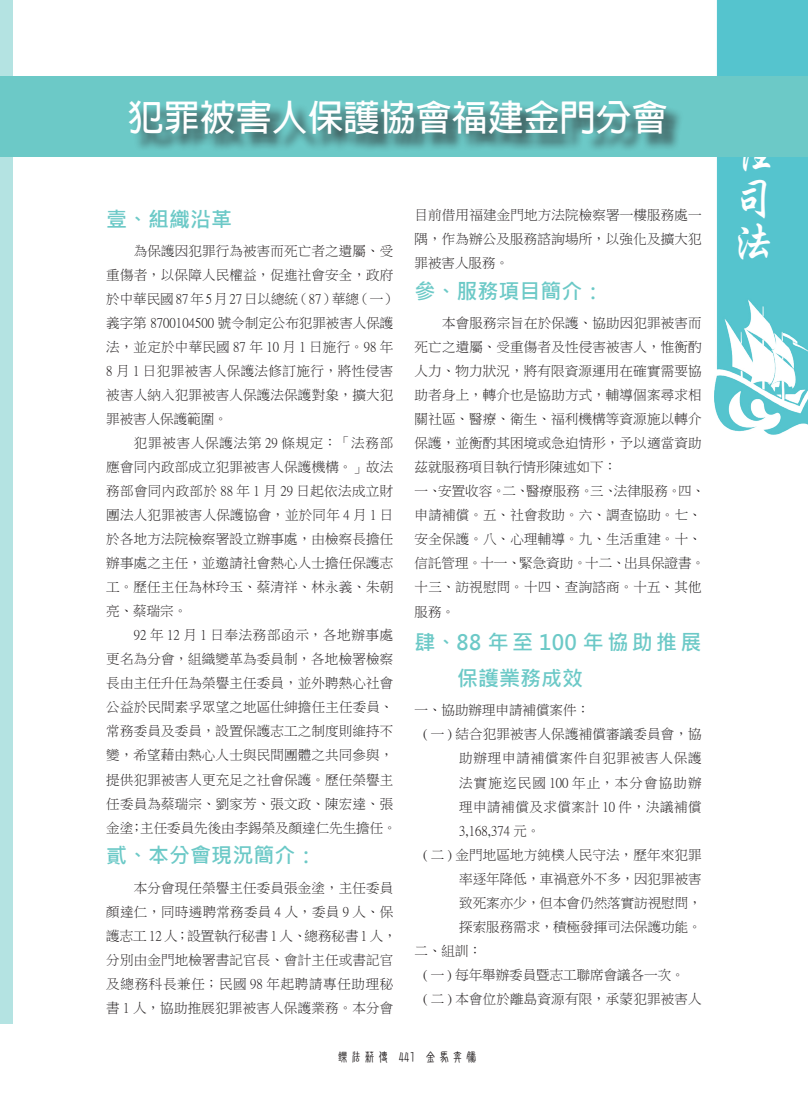
<style>
.page{position:relative;width:808px;height:1106px;background:#fff}
.page>*{position:absolute;margin:0;border:0;box-sizing:border-box;transform-origin:0 0}
.t1{font:45px/45px "Singkai EG Bold Big 5";color:#fff;text-align:justify}
.一般段落內文{font:700 36px "Adobe Fan Heiti Std";color:#fff}
.柔性司法壹{font:700 21px/36px "Microsoft Jheng Hei";color:#6cc9c7}
.一般段落內文-2{font:13.5px/24px "P Ming Li U";letter-spacing:.015em;color:#231f20}
.柔性司法段落樣式_1{font:13.5px/24px "P Ming Li U";color:#231f20;text-align:justify}
.柔性司法段落樣式一{font:13.5px "P Ming Li U";color:#231f20}
.t2{font:13.5px "DF New Chuan Md HKP BF";color:#231f20}
</style>
<div class="page">
<img style="left:714px;top:0;width:94px;height:435px">
<div style="left:0;top:0;width:13px;height:1023px;background:#b4e3e2"></div>
<div style="left:0;top:77px;width:808px;height:80px;background:#6cc9c7"></div>
<div style="left:132px;top:103px;width:552px;height:49px;background:#231f20;opacity:.75"></div>
<p class="一般段落內文" style="left:128px;top:96px;width:541px">犯罪被害人保護協會福建金門分會</p>
<p class="柔性司法壹" style="left:106px;top:201px;width:127px">壹、組織沿革</p>
<p class="一般段落內文-2" style="left:106px;top:239px;width:292px;text-indent:28px">為保護因犯罪行為被害而死亡者之遺屬、受重傷者，以保障人民權益，促進社會安全，政府於中華民國 87 年 5 月 27 日以總統（87）華總（一）義字第 8700104500 號令制定公布犯罪被害人保護法，並定於中華民國 87 年 10 月 1 日施行。98 年<br>8 月 1 日犯罪被害人保護法修訂施行，將性侵害被害人納入犯罪被害人保護法保護對象，擴大犯罪被害人保護範圍。</p>
<p class="一般段落內文-2" style="left:106px;top:431px;width:289px;text-align:justify;text-indent:28px">犯罪被害人保護法第 29 條規定：「法務部應會同內政部成立犯罪被害人保護機構。」故法務部會同內政部於 88 年 1 月 29 日起依法成立財團法人犯罪被害人保護協會，並於同年 4 月 1 日於各地方法院檢察署設立辦事處，由檢察長擔任辦事處之主任，並邀請社會熱心人士擔任保護志工。歷任主任為林玲玉、蔡清祥、林永義、朱朝亮、蔡瑞宗。</p>
<p class="一般段落內文-2" style="left:106px;top:623px;width:292px;text-indent:28px">92 年 12 月 1 日奉法務部函示，各地辦事處更名為分會，組織變革為委員制，各地檢署檢察長由主任升任為榮譽主任委員，並外聘熱心社會公益於民間素孚眾望之地區仕紳擔任主任委員、常務委員及委員，設置保護志工之制度則維持不變，希望藉由熱心人士與民間團體之共同參與，提供犯罪被害人更充足之社會保護。歷任榮譽主任委員為蔡瑞宗、劉家芳、張文政、陳宏達、張金塗；主任委員先後由李錫榮及顏達仁先生擔任。</p>
<p class="柔性司法壹" style="left:106px;top:837px;width:211px">貳、本分會現況簡介：</p>
<p class="一般段落內文-2" style="left:106px;top:875px;width:292px;text-indent:28px">本分會現任榮譽主任委員張金塗，主任委員顏達仁，同時遴聘常務委員 4 人，委員 9 人、保護志工 12 人；設置執行秘書 1 人、總務秘書 1 人，分別由金門地檢署書記官長、會計主任或書記官及總務科長兼任；民國 98 年起聘請專任助理秘書 1 人，協助推展犯罪被害人保護業務。本分會</p>
<p class="一般段落內文-2" style="left:415px;top:203px;width:289px;text-align:justify">目前借用福建金門地方法院檢察署一樓服務處一隅，作為辦公及服務諮詢場所，以強化及擴大犯罪被害人服務。</p>
<p class="柔性司法壹" style="left:415px;top:273px;width:190px">參、服務項目簡介：</p>
<p class="一般段落內文-2" style="left:415px;top:311px;width:288px;text-align:justify;text-indent:28px">本會服務宗旨在於保護、協助因犯罪被害而死亡之遺屬、受重傷者及性侵害被害人，惟衡酌人力、物力狀況，將有限資源運用在確實需要協助者身上，轉介也是協助方式，輔導個案尋求相關社區、醫療、衛生、福利機構等資源施以轉介保護，並衡酌其困境或急迫情形，予以適當資助茲就服務項目執行情形陳述如下：</p>
<p class="一般段落內文-2" style="left:415px;top:479px;width:292px">一、安置收容。二、醫療服務。三、法律服務。四、申請補償。五、社會救助。六、調查協助。七、安全保護。八、心理輔導。九、生活重建。十、信託管理。十一、緊急資助。十二、出具保證書。十三、訪視慰問。十四、查詢諮商。十五、其他服務。</p>
<p class="柔性司法壹" style="left:457px;top:624px;width:246px;text-indent:-43px">肆、88 年至 100 年協助推展保護業務成效</p>
<p class="柔性司法段落樣式一" style="left:415px;top:703px;width:177px">一、協助辦理申請補償案件：</p>
<p class="柔性司法段落樣式_1" style="left:459px;top:722px;width:244px;text-indent:-36px">( 一 ) 結合犯罪被害人保護補償審議委員會，協助辦理申請補償案件自犯罪被害人保護法實施迄民國 100 年止，本分會協助辦理申請補償及求償案計 10 件，決議補償3,168,374 元。</p>
<p class="柔性司法段落樣式_1" style="left:459px;top:842px;width:244px;text-indent:-36px">( 二 ) 金門地區地方純樸人民守法，歷年來犯罪率逐年降低，車禍意外不多，因犯罪被害致死案亦少，但本會仍然落實訪視慰問，探索服務需求，積極發揮司法保護功能。</p>
<p class="柔性司法段落樣式一" style="left:415px;top:943px;width:69px">二、組訓：</p>
<p class="柔性司法段落樣式_1" style="left:423px;top:962px;width:263px">( 一 ) 每年舉辦委員暨志工聯席會議各一次。</p>
<p class="柔性司法段落樣式_1" style="left:423px;top:986px;width:280px">( 二 ) 本會位於離島資源有限，承蒙犯罪被害人</p>
<p class="t2" style="left:336px;top:1050px;width:143px">鑠法薪傳 441 金馬奔騰</p>
<h1 class="t1" style="left:731px;top:130px;width:41px">性司法</h1>
</div>
